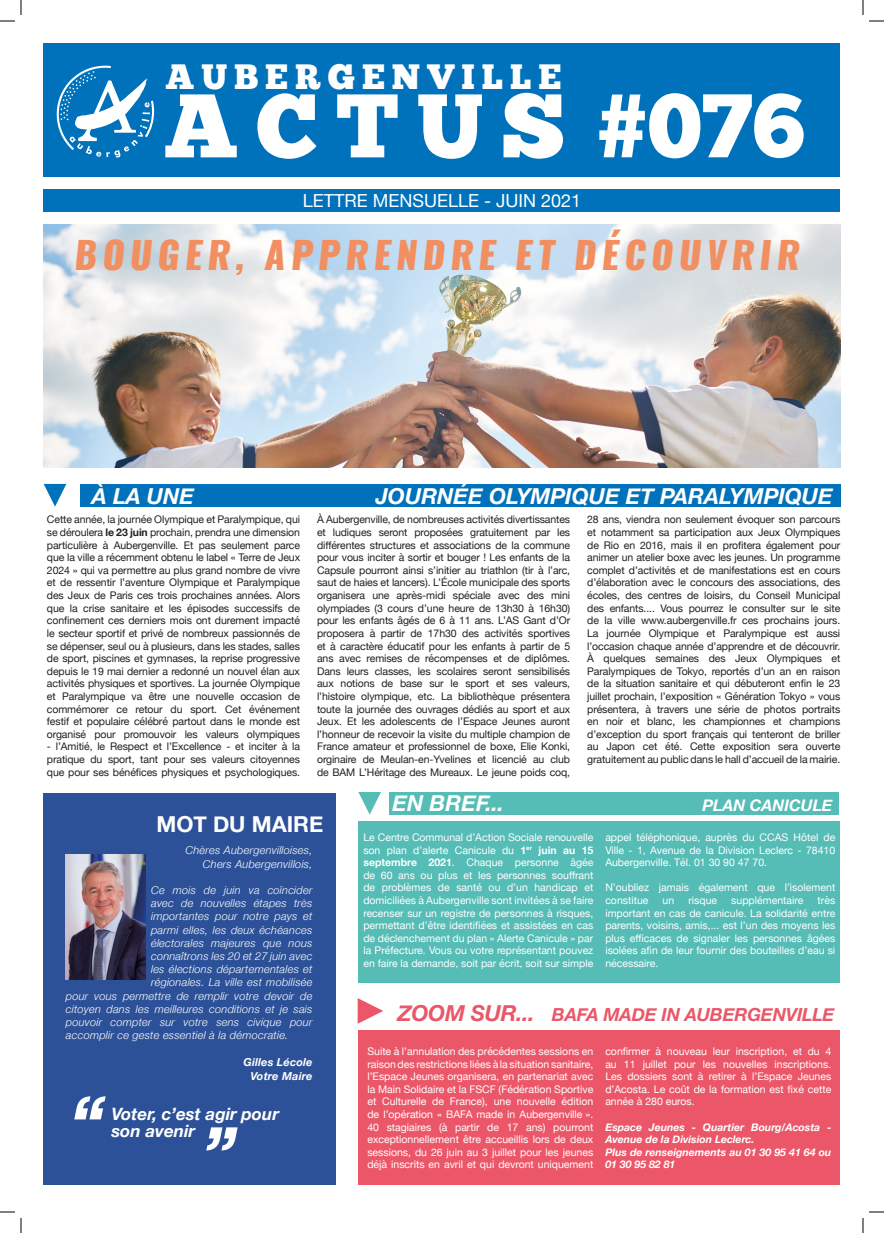
<style>
.page{position:relative;width:884px;height:1233px;background:#fff}
.page>*{position:absolute;margin:0;border:0;box-sizing:border-box;transform-origin:0 0}
.t1{font:90px "Chunk Five Ex";letter-spacing:.2em;color:#fff}
.t2{font:italic 800 37px "Oswald";letter-spacing:.15em;color:#f28f60}
.t3{font:35px "Chunk Five Ex";letter-spacing:.2em;color:#fff}
.t4{font:italic 700 22px "Helvetica Neue";color:#fff}
.t5{font:700 22px "Helvetica Neue";color:#fff}
.t6{font:italic 700 18px "Helvetica Neue";letter-spacing:-.01em;color:#eb5768}
.t7{font:18px "Helvetica Neue";color:#fff}
.t8{font:italic 700 17px/17px "Helvetica Neue";color:#fff}
.t9{font:italic 700 16px "Helvetica Neue";color:#fff}
.t10{font:italic 11px "Helvetica Neue";letter-spacing:.02em;color:#fff}
.t11{font:italic 700 11px "Helvetica Neue";letter-spacing:.02em;color:#fff}
.t12{font:10.5px/12.6px "Helvetica Neue";letter-spacing:-.01em;color:#231f20;text-align:justify}
.t13{font:10.5px/12.6px "Helvetica Neue";color:#fff;text-align:justify}
.t14{font:italic 700 10.5px/12.6px "Helvetica Neue";color:#fff}
.s1{font-weight:700}
.s2{font-size:22px}
</style>
<div class="page">
<div style="left:44px;top:793px;width:292px;height:392px;background:#2d5198"></div>
<img style="left:44px;top:225px;width:796px;height:242px">
<div style="left:44px;top:189px;width:796px;height:23px;background:#0072bb"></div>
<div style="left:80px;top:484px;width:760px;height:22px;background:#0072bb"></div>
<div style="left:390px;top:792px;width:449px;height:22px;background:#55bcb6"></div>
<svg style="left:358px;top:792px;width:23px;height:22px"></svg>
<svg style="left:44px;top:484px;width:22px;height:22px"></svg>
<svg style="left:206px;top:1127px;width:32px;height:23px"></svg>
<svg style="left:74px;top:1096px;width:32px;height:23px"></svg>
<img style="left:66px;top:854px;width:79px;height:125px">
<div style="left:358px;top:821px;width:482px;height:161px;background:#55bcb6"></div>
<div style="left:44px;top:44px;width:796px;height:133px;background:#0072bb"></div>
<svg style="left:57px;top:66px;width:97px;height:92px"></svg>
<svg style="left:358px;top:998px;width:25px;height:25px"></svg>
<div style="left:358px;top:1030px;width:482px;height:155px;background:#eb5768"></div>
<svg style="left:0;top:1211px;width:15px;height:1px"></svg>
<svg style="left:869px;top:1211px;width:15px;height:1px"></svg>
<svg style="left:0;top:0;width:22px;height:22px"></svg>
<svg style="left:20px;top:1218px;width:2px;height:15px"></svg>
<svg style="left:862px;top:0;width:22px;height:22px"></svg>
<svg style="left:862px;top:1218px;width:2px;height:15px"></svg>
<p class="t3" style="left:166px;top:51px;width:397px">AUBERGENVILLE</p>
<p class="t1" style="left:164px;top:58px;width:642px">ACTUS #076</p>
<p class="t7" style="left:303px;top:188px;width:280px">LETTRE MENSUELLE - JUIN 2021</p>
<p class="t2" style="left:74px;top:229px;width:726px">BOUGER, APPRENDRE ET DÉCOUVRIR</p>
<p class="t4" style="left:92px;top:479px;width:104px">À LA UNE</p>
<p class="t4" style="left:376px;top:478px;width:459px">JOURNÉE OLYMPIQUE ET PARALYMPIQUE</p>
<p class="t12" style="left:47px;top:514px;width:255px">Cette année, la journée Olympique et Paralympique, qui se déroulera <span class="s1">le 23 juin</span> prochain, prendra une dimension particulière à Aubergenville. Et pas seulement parce que la ville a récemment obtenu le label « Terre de Jeux 2024 » qui va permettre au plus grand nombre de vivre et de ressentir l’aventure Olympique et Paralympique des Jeux de Paris ces trois prochaines années. Alors que la crise sanitaire et les épisodes successifs de confinement ces derniers mois ont durement impacté le secteur sportif et privé de nombreux passionnés de se dépenser, seul ou à plusieurs, dans les stades, salles de sport, piscines et gymnases, la reprise progressive depuis le 19 mai dernier a redonné un nouvel élan aux activités physiques et sportives. La journée Olympique et Paralympique va être une nouvelle occasion de commémorer ce retour du sport. Cet événement festif et populaire célébré partout dans le monde est organisé pour promouvoir les valeurs olympiques</p>
<p class="t12" style="left:47px;top:741px;width:255px">- l’Amitié, le Respect et l’Excellence - et inciter à la pratique du sport, tant pour ses valeurs citoyennes que pour ses bénéfices physiques et psychologiques.</p>
<p class="t12" style="left:317px;top:514px;width:255px">À Aubergenville, de nombreuses activités divertissantes et ludiques seront proposées gratuitement par les différentes structures et associations de la commune pour vous inciter à sortir et bouger ! Les enfants de la Capsule pourront ainsi s’initier au triathlon (tir à l’arc, saut de haies et lancers). L’École municipale des sports organisera une après-midi spéciale avec des mini olympiades (3 cours d’une heure de 13h30 à 16h30) pour les enfants âgés de 6 à 11 ans. L’AS Gant d’Or proposera à partir de 17h30 des activités sportives et à caractère éducatif pour les enfants à partir de 5 ans avec remises de récompenses et de diplômes.<br>Dans leurs classes, les scolaires seront sensibilisés aux notions de base sur le sport et ses valeurs, l’histoire olympique, etc. La bibliothèque présentera toute la journée des ouvrages dédiés au sport et aux Jeux. Et les adolescents de l’Espace Jeunes auront l’honneur de recevoir la visite du multiple champion de France amateur et professionnel de boxe, Elie Konki, orginaire de Meulan-en-Yvelines et licencié au club de BAM L’Héritage des Mureaux. Le jeune poids coq,</p>
<p class="t12" style="left:587px;top:514px;width:255px">28 ans, viendra non seulement évoquer son parcours et notamment sa participation aux Jeux Olympiques de Rio en 2016, mais il en profitera également pour animer un atelier boxe avec les jeunes. Un programme complet d’activités et de manifestations est en cours d’élaboration avec le concours des associations, des écoles, des centres de loisirs, du Conseil Municipal des enfants.... Vous pourrez le consulter sur le site de la ville www.aubergenville.fr ces prochains jours.</p>
<p class="t12" style="left:587px;top:627px;width:255px">La journée Olympique et Paralympique est aussi l’occasion chaque année d’apprendre et de découvrir.<br>À quelques semaines des Jeux Olympiques et Paralympiques de Tokyo, reportés d’un an en raison de la situation sanitaire et qui débuteront enfin le 23 juillet prochain, l’exposition « Génération Tokyo » vous présentera, à travers une série de photos portraits en noir et blanc, les championnes et champions d’exception du sport français qui tenteront de briller au Japon cet été. Cette exposition sera ouverte gratuitement au public dans le hall d’accueil de la mairie.</p>
<p class="t5" style="left:156px;top:806px;width:169px">MOT DU MAIRE</p>
<p class="t10" style="left:186px;top:844px;width:128px">Chères Aubergenvilloises,</p>
<p class="t10" style="left:203px;top:857px;width:111px">Chers Aubergenvillois,</p>
<p class="t10" style="left:151px;top:883px;width:163px">Ce mois de juin va coïncider</p>
<p class="t10" style="left:151px;top:896px;width:163px">avec de nouvelles étapes très</p>
<p class="t10" style="left:151px;top:910px;width:163px">importantes pour notre pays et</p>
<p class="t10" style="left:151px;top:923px;width:163px">parmi elles, les deux échéances</p>
<p class="t10" style="left:151px;top:936px;width:163px">électorales majeures que nous</p>
<p class="t10" style="left:151px;top:949px;width:163px">connaîtrons les 20 et 27 juin avec</p>
<p class="t10" style="left:151px;top:962px;width:163px">les élections départementales et</p>
<p class="t10" style="left:151px;top:976px;width:163px">régionales. La ville est mobilisée</p>
<p class="t10" style="left:66px;top:989px;width:248px">pour vous permettre de remplir votre devoir de</p>
<p class="t10" style="left:66px;top:1002px;width:248px">citoyen dans les meilleures conditions et je sais</p>
<p class="t10" style="left:66px;top:1015px;width:248px">pouvoir compter sur votre sens civique pour</p>
<p class="t10" style="left:66px;top:1028px;width:224px">accomplir ce geste essentiel à la démocratie.</p>
<p class="t11" style="left:243px;top:1053px;width:71px">Gilles Lécole</p>
<p class="t11" style="left:250px;top:1067px;width:64px">Votre Maire</p>
<p class="t8" style="left:111px;top:1106px;width:169px">Voter, c’est agir pour son avenir</p>
<p class="t4" style="left:392px;top:786px;width:113px">EN BREF...</p>
<p class="t9" style="left:702px;top:792px;width:132px">PLAN CANICULE</p>
<p class="t13" style="left:363px;top:831px;width:231px">Le Centre Communal d’Action Sociale renouvelle son plan d’alerte Canicule du <span class="s1">1</span><sup>er</sup> <span class="s1">juin au 15 septembre 2021</span>. Chaque personne âgée de 60 ans ou plus et les personnes souffrant de problèmes de santé ou d’un handicap et domiciliées à Aubergenville sont invitées à se faire recenser sur un registre de personnes à risques, permettant d’être identifiées et assistées en cas de déclenchement du plan « Alerte Canicule » par la Préfecture. Vous ou votre représentant pouvez en faire la demande, soit par écrit, soit sur simple</p>
<p class="t13" style="left:605px;top:831px;width:231px">appel téléphonique, auprès du CCAS Hôtel de Ville - 1, Avenue de la Division Leclerc - 78410<br>Aubergenville. Tél. 01 30 90 47 70.</p>
<p class="t13" style="left:605px;top:882px;width:231px">N’oubliez jamais également que l’isolement constitue</p>
<p class="t13" style="left:605px;top:894px;width:231px;text-indent:212px">très important en cas de canicule. La solidarité entre parents, voisins, amis,... est l’un des moyens les plus efficaces de signaler les personnes âgées isolées afin de leur fournir des bouteilles d’eau si nécessaire.</p>
<p class="t13" style="left:663px;top:894px;width:13px">un</p>
<p class="t13" style="left:688px;top:894px;width:30px">risque</p>
<p class="t13" style="left:731px;top:894px;width:74px">supplémentaire</p>
<p class="t6" style="left:397px;top:1000px;width:439px"><span class="s2">ZOOM SUR...</span> BAFA MADE IN AUBERGENVILLE</p>
<p class="t13" style="left:367px;top:1045px;width:227px">Suite à l’annulation des précédentes sessions en raison des restrictions liées à la situation sanitaire, l’Espace Jeunes organisera, en partenariat avec la Main Solidaire et la FSCF (Fédération Sportive et Culturelle de France), une nouvelle édition de l’opération « BAFA made in Aubergenville ».<br>40 stagiaires (à partir de 17 ans) pourront exceptionnellement être accueillis lors de deux sessions, du 26 juin au 3 juillet pour les jeunes déjà inscrits en avril et qui devront uniquement</p>
<p class="t13" style="left:605px;top:1045px;width:227px">confirmer à nouveau leur inscription, et du 4 au 11 juillet pour les nouvelles inscriptions.<br>Les dossiers sont à retirer à l’Espace Jeunes d’Acosta. Le coût de la formation est fixé cette année à 280 euros.</p>
<p class="t14" style="left:605px;top:1120px;width:227px">Espace Jeunes - Quartier Bourg/Acosta -<br>Avenue de la Division Leclerc.</p>
<p class="t14" style="left:605px;top:1146px;width:227px">Plus de renseignements au 01 30 95 41 64 ou<br>01 30 95 82 81</p>
</div>
